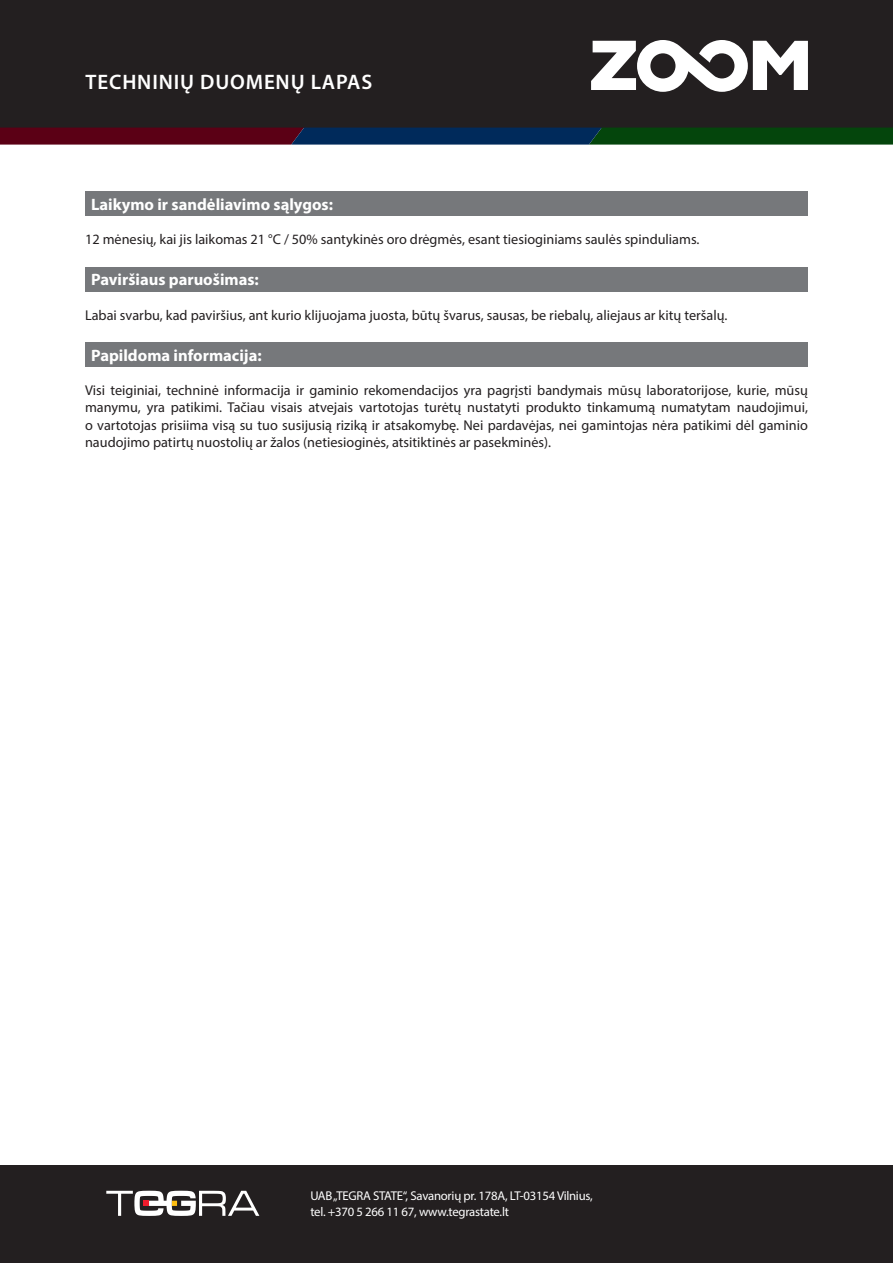
<style>
.page{position:relative;width:893px;height:1263px;background:#fff}
.page>*{position:absolute;margin:0;border:0;box-sizing:border-box;transform-origin:0 0}
.t1{font:600 21px "Myriad Pro";letter-spacing:.04em;color:#fff}
.Tekstas_paprastas{font:700 16.5px "Myriad Pro";color:#fff}
.Tekstas_paprastas-2{font:14.25px/17.1px "Myriad Pro";color:#231f20;text-align:justify}
.t2{font:12.75px/15.3px "Myriad Pro";letter-spacing:-.02em;color:#fff}
</style>
<div class="page">
<div style="left:0;top:0;width:893px;height:128px;background:#231f20"></div>
<div style="left:0;top:1165px;width:893px;height:98px;background:#231f20"></div>
<svg style="left:106px;top:1191px;width:153px;height:25px"></svg>
<svg style="left:0;top:128px;width:893px;height:17px;background:#252a2e"></svg>
<svg style="left:591px;top:40px;width:217px;height:52px"></svg>
<div style="left:85px;top:191px;width:723px;height:25px;background:#76787b"></div>
<div style="left:85px;top:267px;width:723px;height:24px;background:#76787b"></div>
<div style="left:85px;top:343px;width:723px;height:24px;background:#76787b"></div>
<h1 class="t1" style="left:86px;top:69px;width:288px">TECHNINIŲ DUOMENŲ LAPAS</h1>
<p class="Tekstas_paprastas" style="left:91px;top:193px;width:243px">Laikymo ir sandėliavimo sąlygos:</p>
<p class="Tekstas_paprastas-2" style="left:85px;top:230px;width:616px">12 mėnesių, kai jis laikomas 21 °C / 50% santykinės oro drėgmės, esant tiesioginiams saulės spinduliams.</p>
<p class="Tekstas_paprastas" style="left:91px;top:269px;width:169px">Paviršiaus paruošimas:</p>
<p class="Tekstas_paprastas-2" style="left:85px;top:306px;width:644px">Labai svarbu, kad paviršius, ant kurio klijuojama juosta, būtų švarus, sausas, be riebalų, aliejaus ar kitų teršalų.</p>
<p class="Tekstas_paprastas" style="left:91px;top:345px;width:172px">Papildoma informacija:</p>
<p class="Tekstas_paprastas-2" style="left:85px;top:382px;width:724px">Visi teiginiai, techninė informacija ir gaminio rekomendacijos yra pagrįsti bandymais mūsų laboratorijose, kurie, mūsų manymu, yra patikimi. Tačiau visais atvejais vartotojas turėtų nustatyti produkto tinkamumą numatytam naudojimui, o vartotojas prisiima visą su tuo susijusią riziką ir atsakomybę. Nei pardavėjas, nei gamintojas nėra patikimi dėl gaminio naudojimo patirtų nuostolių ar žalos (netiesioginės, atsitiktinės ar pasekminės).</p>
<p class="t2" style="left:310px;top:1188px;width:284px">UAB „TEGRA STATE“, Savanorių pr. 178A, LT-03154 Vilnius, tel. +370 5 266 11 67, www.tegrastate.lt</p>
</div>
